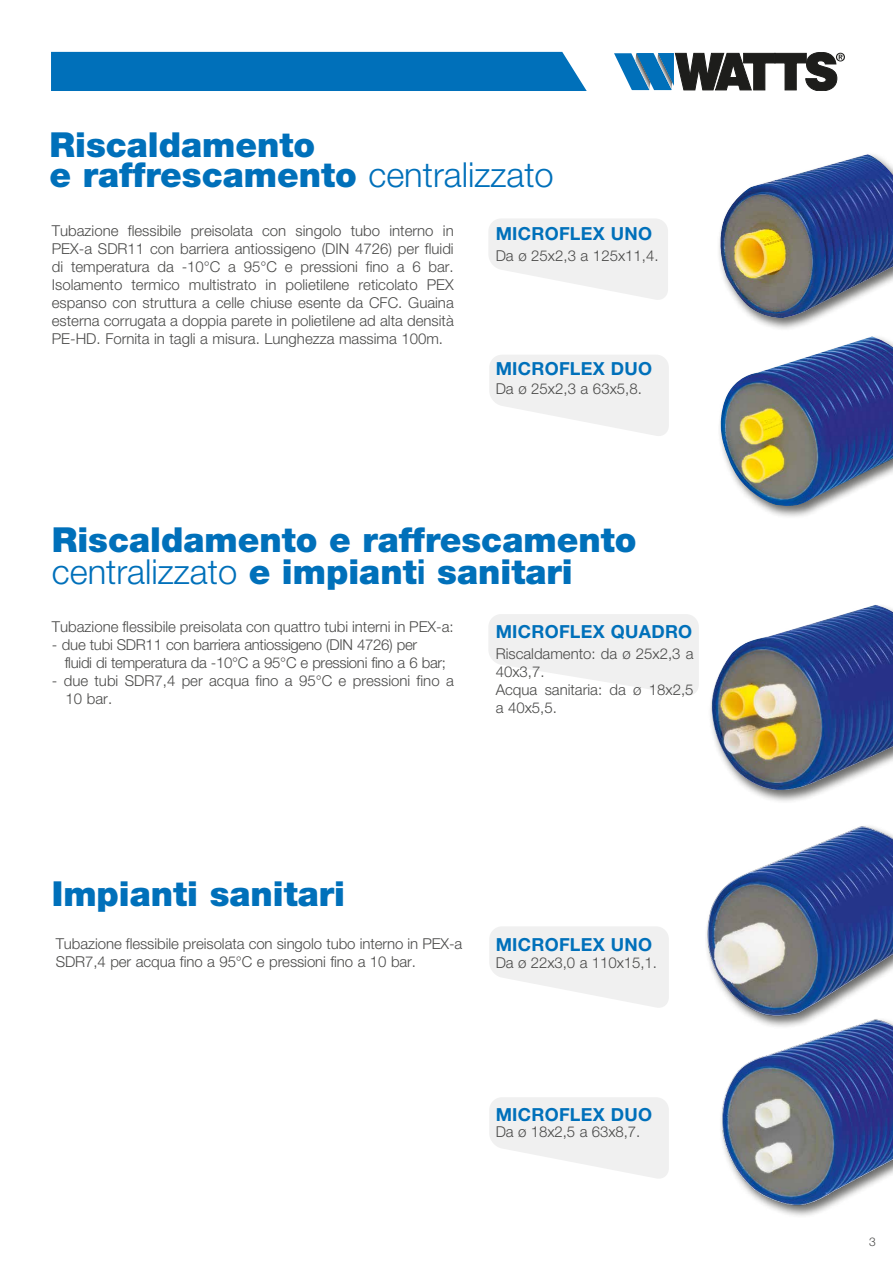
<style>
.page{position:relative;width:893px;height:1263px;background:#fff}
.page>*{position:absolute;margin:0;border:0;box-sizing:border-box;transform-origin:0 0}
.t1{font:900 34.5px/29.4px "Helvetica Neue LT Std";color:#0070ba}
.t2{font:700 18px "Helvetica Neue LT Std";letter-spacing:.015em;color:#0070ba}
.t3{font:300 15px/18px "Helvetica Neue LT Std";color:#4a4a49}
.t4{font:300 15px/18px "Helvetica Neue LT Std";letter-spacing:-.02em;color:#4a4a49}
.t5{font:300 12px "Helvetica Neue LT Std";color:#4a4a49}
.s1{font-weight:300}
.s2{font-weight:700}
</style>
<div class="page">
<div style="left:51px;top:52px;width:536px;height:39px;background:#0070ba"></div>
<svg style="left:614px;top:52px;width:231px;height:39px"></svg>
<svg style="left:489px;top:219px;width:179px;height:81px"></svg>
<svg style="left:489px;top:614px;width:210px;height:81px"></svg>
<svg style="left:489px;top:355px;width:180px;height:81px"></svg>
<svg style="left:489px;top:927px;width:180px;height:81px"></svg>
<svg style="left:489px;top:1097px;width:180px;height:81px"></svg>
<div style="left:716px;top:152px;width:177px;height:179px;background:#1d1d1b;opacity:.65"></div>
<img style="left:716px;top:154px;width:177px;height:165px">
<div style="left:717px;top:334px;width:176px;height:185px;background:#1d1d1b;opacity:.65"></div>
<img style="left:717px;top:336px;width:176px;height:171px">
<div style="left:708px;top:603px;width:185px;height:201px;background:#1d1d1b;opacity:.65"></div>
<img style="left:710px;top:605px;width:183px;height:188px">
<img style="left:706px;top:826px;width:187px;height:187px">
<div style="left:718px;top:1017px;width:175px;height:201px;background:#1d1d1b;opacity:.65"></div>
<img style="left:718px;top:1013px;width:175px;height:199px">
<h1 class="t1" style="left:50px;top:130px;width:506px">Riscaldamento<br>e raffrescamento <span class="s1">centralizzato</span></h1>
<p class="t3" style="left:52px;top:221px;width:403px;text-align:justify">Tubazione flessibile preisolata con singolo tubo interno in PEX-a SDR11 con barriera antiossigeno (DIN 4726) per fluidi di temperatura da -10°C a 95°C e pressioni fino a 6 bar.<br>Isolamento termico multistrato in polietilene reticolato PEX espanso con struttura a celle chiuse esente da CFC. Guaina esterna corrugata a doppia parete in polietilene ad alta densità PE-HD. Fornita in tagli a misura. Lunghezza massima 100m.</p>
<p class="t2" style="left:496px;top:223px;width:158px">MICROFLEX UNO</p>
<p class="t3" style="left:496px;top:247px;width:164px">Da ø 25x2,3 a 125x11,4.</p>
<p class="t2" style="left:496px;top:358px;width:158px">MICROFLEX DUO</p>
<p class="t3" style="left:496px;top:380px;width:148px">Da ø 25x2,3 a 63x5,8.</p>
<h1 class="t1" style="left:52px;top:523px;width:586px;line-height:32.4px">Riscaldamento e raffrescamento <span class="s1">centralizzato</span> e impiant<span class="s2">i</span> sanitari</h1>
<p class="t3" style="left:52px;top:617px;width:403px">Tubazione flessibile preisolata con quattro tubi interni in PEX-a:</p>
<p class="t4" style="left:65px;top:635px;width:383px;text-indent:-13px">- due tubi SDR11 con barriera antiossigeno (DIN 4726) per fluidi di temperatura da -10°C a 95°C e pressioni fino a 6 bar;</p>
<p class="t3" style="left:66px;top:671px;width:390px;text-indent:-14px">- due tubi SDR7,4 per acqua fino a 95°C e pressioni fino a<br>10 bar.</p>
<p class="t2" style="left:496px;top:620px;width:198px">MICROFLEX QUADRO</p>
<p class="t3" style="left:496px;top:644px;width:199px">Riscaldamento: da ø 25x2,3 a<br>40x3,7.<br>Acqua sanitaria: da ø 18x2,5 a 40x5,5.</p>
<h1 class="t1" style="left:52px;top:879px;width:295px">Impianti sanitari</h1>
<p class="t3" style="left:56px;top:934px;width:408px">Tubazione flessibile preisolata con singolo tubo interno in PEX-a<br>SDR7,4 per acqua fino a 95°C e pressioni fino a 10 bar.</p>
<p class="t2" style="left:496px;top:934px;width:158px">MICROFLEX UNO</p>
<p class="t3" style="left:496px;top:953px;width:163px">Da ø 22x3,0 a 110x15,1.</p>
<p class="t2" style="left:496px;top:1103px;width:158px">MICROFLEX DUO</p>
<p class="t3" style="left:496px;top:1123px;width:146px">Da ø 18x2,5 a 63x8,7.</p>
<p class="t5" style="left:869px;top:1234px;width:8px">3</p>
</div>
